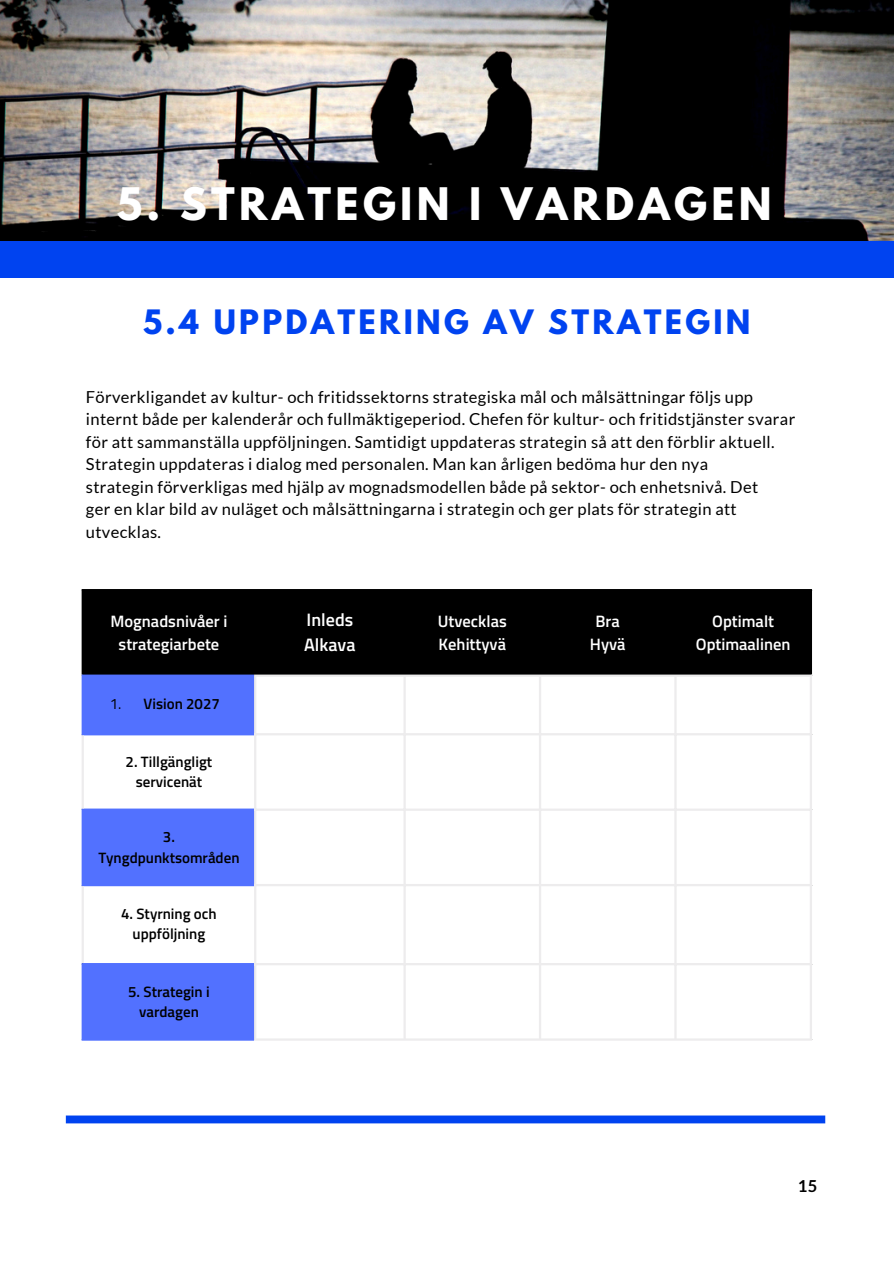
<style>
.page{position:relative;width:894px;height:1264px;background:#fff}
.page>*{position:absolute;margin:0;border:0;box-sizing:border-box;transform-origin:0 0}
.t1{font:700 39.75px "League Spartan";letter-spacing:.11em;color:#fff}
.t2{font:700 29.85px "League Spartan";letter-spacing:.11em;color:#0043f0}
.t3{font:600 18px "Titillium Web";color:#fff}
.t4{font:16.5px "Lato";letter-spacing:.02em;color:#000}
.t5{font:600 16.5px/22.5px "Titillium Web";color:#fff;text-align:center}
.t6{font:700 16.5px "Lato";color:#000}
.t7{font:600 15px/20.2px "Titillium Web";color:#000;text-align:center}
.s1{font-weight:400}
</style>
<div class="page">
<img style="left:0;top:0;width:893px;height:241px">
<div style="left:0;top:241px;width:893px;height:36px;background:#0043f0"></div>
<div style="left:66px;top:1115px;width:759px;height:8px;background:#0043f0"></div>
<div style="left:84px;top:591px;width:725px;height:83px;background:#000"></div>
<div style="left:84px;top:677px;width:170px;height:361px;background:#5271ff"></div>
<svg style="left:84px;top:735px;width:725px;height:228px"></svg>
<hr style="left:82px;top:591px;width:2px;height:83px;background:#000">
<hr style="left:254px;top:591px;width:2px;height:83px;background:#000">
<hr style="left:403px;top:591px;width:2px;height:83px;background:#000">
<hr style="left:538px;top:591px;width:3px;height:83px;background:#000">
<hr style="left:674px;top:591px;width:2px;height:83px;background:#000">
<hr style="left:809px;top:591px;width:2px;height:83px;background:#000">
<hr style="left:82px;top:589px;width:729px;height:2px;background:#000">
<hr style="left:82px;top:677px;width:2px;height:56px;background:#5271ff">
<hr style="left:82px;top:810px;width:2px;height:74px;background:#5271ff">
<hr style="left:82px;top:965px;width:2px;height:73px;background:#5271ff">
<hr style="left:82px;top:674px;width:172px;height:3px;background:#5271ff">
<hr style="left:82px;top:733px;width:172px;height:2px;background:#5271ff">
<hr style="left:82px;top:808px;width:172px;height:2px;background:#5271ff">
<hr style="left:82px;top:884px;width:172px;height:2px;background:#5271ff">
<hr style="left:82px;top:963px;width:172px;height:2px;background:#5271ff">
<hr style="left:82px;top:1038px;width:172px;height:2px;background:#5271ff">
<hr style="left:82px;top:735px;width:2px;height:73px;background:#edeced">
<hr style="left:82px;top:886px;width:2px;height:77px;background:#edeced">
<hr style="left:254px;top:677px;width:2px;height:361px;background:#edeced">
<hr style="left:403px;top:677px;width:2px;height:361px;background:#edeced">
<hr style="left:538px;top:677px;width:3px;height:361px;background:#edeced">
<hr style="left:674px;top:677px;width:2px;height:361px;background:#edeced">
<hr style="left:809px;top:677px;width:2px;height:361px;background:#edeced">
<hr style="left:254px;top:674px;width:557px;height:3px;background:#edeced">
<hr style="left:254px;top:733px;width:557px;height:2px;background:#edeced">
<hr style="left:254px;top:808px;width:557px;height:2px;background:#edeced">
<hr style="left:254px;top:884px;width:557px;height:2px;background:#edeced">
<hr style="left:254px;top:963px;width:557px;height:2px;background:#edeced">
<hr style="left:254px;top:1038px;width:557px;height:2px;background:#edeced">
<h1 class="t1" style="left:117px;top:184px;width:656px">5. STRATEGIN I VARDAGEN</h1>
<h2 class="t2" style="left:143px;top:307px;width:608px">5.4 UPPDATERING AV STRATEGIN</h2>
<p class="t4" style="left:86px;top:386px;width:668px">Förverkligandet av kultur- och fritidssektorns strategiska mål och målsättningar följs upp</p>
<p class="t4" style="left:86px;top:409px;width:710px">internt både per kalenderår och fullmäktigeperiod. Chefen för kultur- och fritidstjänster svarar</p>
<p class="t4" style="left:86px;top:431px;width:690px">för att sammanställa uppföljningen. Samtidigt uppdateras strategin så att den förblir aktuell.</p>
<p class="t4" style="left:86px;top:454px;width:623px">Strategin uppdateras i dialog med personalen. Man kan årligen bedöma hur den nya</p>
<p class="t4" style="left:86px;top:476px;width:673px">strategin förverkligas med hjälp av mognadsmodellen både på sektor- och enhetsnivå. Det</p>
<p class="t4" style="left:86px;top:499px;width:652px">ger en klar bild av nuläget och målsättningarna i strategin och ger plats för strategin att</p>
<p class="t4" style="left:86px;top:521px;width:77px">utvecklas.</p>
<p class="t5" style="left:110px;top:610px;width:118px">Mognadsnivåer i strategiarbete</p>
<p class="t3" style="left:306px;top:605px;width:48px">Inleds</p>
<p class="t3" style="left:304px;top:630px;width:53px">Alkava</p>
<p class="t7" style="left:110px;top:693px;width:112px"><span class="s1">1.</span> Vision 2027</p>
<p class="t7" style="left:126px;top:751px;width:88px">2. Tillgängligt servicenät</p>
<p class="t7" style="left:98px;top:826px;width:143px">3.<br>Tyngdpunktsområden</p>
<p class="t7" style="left:121px;top:903px;width:97px">4. Styrning och uppföljning</p>
<p class="t7" style="left:128px;top:981px;width:83px">5. Strategin i vardagen</p>
<p class="t5" style="left:438px;top:610px;width:70px">Utvecklas</p>
<p class="t5" style="left:438px;top:632px;width:69px">Kehittyvä</p>
<p class="t5" style="left:595px;top:610px;width:26px">Bra</p>
<p class="t5" style="left:589px;top:632px;width:37px">Hyvä</p>
<p class="t5" style="left:712px;top:610px;width:63px">Optimalt</p>
<p class="t5" style="left:695px;top:632px;width:96px">Optimaalinen</p>
<p class="t6" style="left:797px;top:1175px;width:21px">15</p>
</div>
